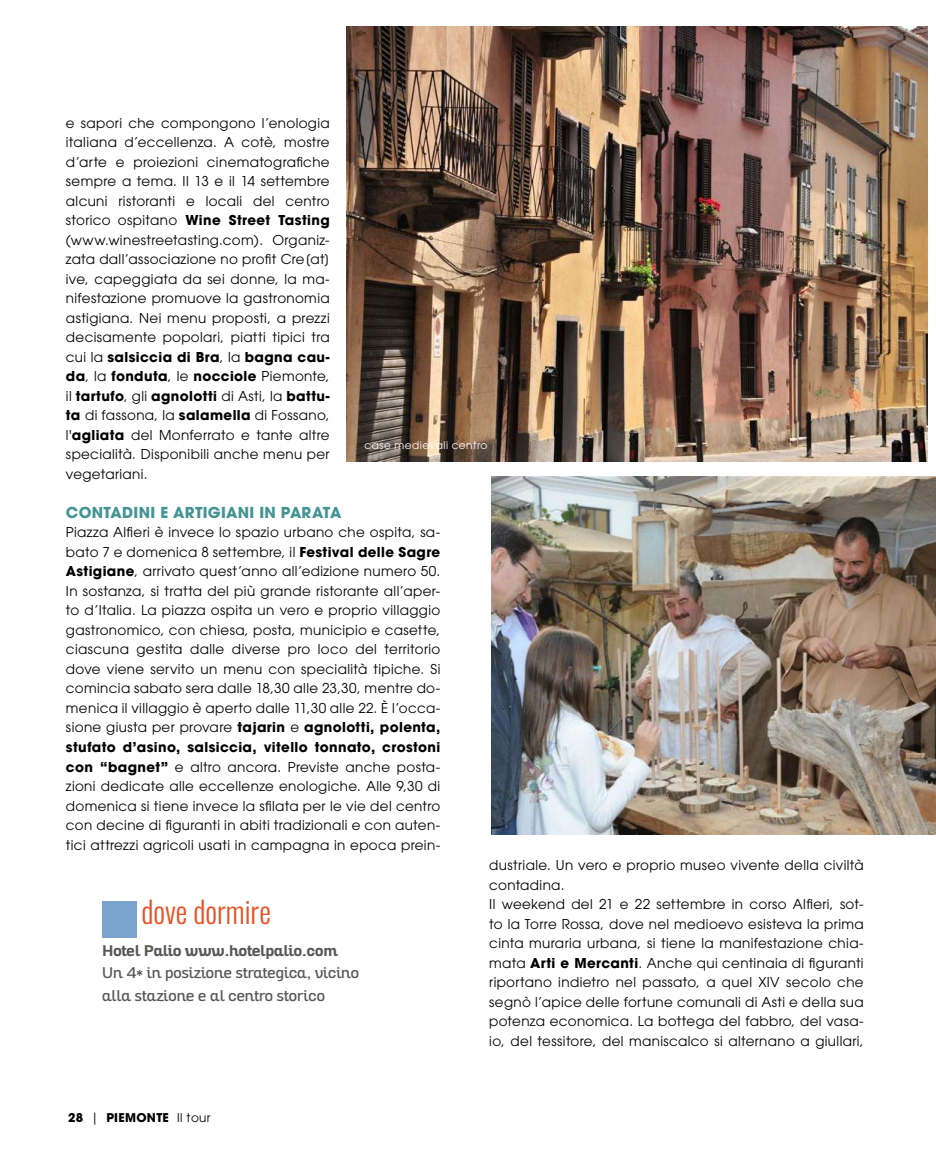
<style>
.page{position:relative;width:936px;height:1149px;background:#fff}
.page>*{position:absolute;margin:0;border:0;box-sizing:border-box;transform-origin:0 0}
.t1{font:300 30px "Oswald";color:#e95123}
.t2{font:15px/22.5px "Altair";color:#575756}
.t3{font:700 15px "Altair";color:#575756}
.t4{font:700 15px "Avant Garde";letter-spacing:.02em;color:#439493}
.t5{font:13.5px/19.5px "Avant Garde";letter-spacing:.025em;color:#000;text-align:justify}
.t6{font:700 12px "Avant Garde";letter-spacing:.025em;color:#000}
.t7{font:10.5px "Avant Garde";letter-spacing:.05em;color:#fff}
.s1{font-weight:700}
.s2{font-weight:400}
</style>
<div class="page">
<img style="left:347px;top:27px;width:580px;height:434px">
<div style="left:102px;top:901px;width:34px;height:36px;background:#7aa4cd"></div>
<img style="left:491px;top:476px;width:444px;height:357px">
<p class="t5" style="left:66px;top:113px;width:265px">e sapori che compongono l’enologia italiana d’eccellenza. A cotè, mostre d’arte e proiezioni cinematografiche sempre a tema. Il 13 e il 14 settembre alcuni ristoranti e locali del centro storico ospitano <span class="s1">Wine Street Tasting </span>(www.winestreetasting.com). Organiz&shy;zata dall’associazione no profit Cre[at] ive, capeggiata da sei donne, la ma&shy;nifestazione promuove la gastronomia astigiana. Nei menu proposti, a prezzi decisamente popolari, piatti tipici tra cui la <span class="s1">salsiccia di Bra</span>, la <span class="s1">bagna cau&shy;da</span>, la <span class="s1">fonduta</span>, le <span class="s1">nocciole</span> Piemonte, il <span class="s1">tartufo</span>, gli <span class="s1">agnolotti</span> di Asti, la <span class="s1">battu&shy;ta</span> di fassona, la <span class="s1">salamella</span> di Fossano, l'<span class="s1">agliata</span> del Monferrato e tante altre specialità. Disponibili anche menu per vegetariani.</p>
<p class="t4" style="left:66px;top:502px;width:277px">CONTADINI E ARTIGIANI IN PARATA</p>
<p class="t5" style="left:66px;top:522px;width:376px">Piazza Alfieri è invece lo spazio urbano che ospita, sa&shy;bato 7 e domenica 8 settembre, il <span class="s1">Festival delle Sagre Astigiane</span>, arrivato quest’anno all’edizione numero 50.<br>In sostanza, si tratta del più grande ristorante all’aper&shy;to d’Italia. La piazza ospita un vero e proprio villaggio gastronomico, con chiesa, posta, municipio e casette, ciascuna gestita dalle diverse pro loco del territorio dove viene servito un menu con specialità tipiche. Si comincia sabato sera dalle 18,30 alle 23,30, mentre do&shy;menica il villaggio è aperto dalle 11,30 alle 22. È l’occa&shy;sione giusta per provare <span class="s1">tajarin</span> e <span class="s1">agnolotti, polenta, stufato d’asino, salsiccia, vitello tonnato, crostoni con “bagnet”</span> e altro ancora. Previste anche posta&shy;zioni dedicate alle eccellenze enologiche. Alle 9,30 di domenica si tiene invece la sfilata per le vie del centro con decine di figuranti in abiti tradizionali e con auten&shy;tici attrezzi agricoli usati in campagna in epoca prein-</p>
<p class="t7" style="left:364px;top:439px;width:124px">case medievali centro</p>
<h1 class="t1" style="left:141px;top:892px;width:131px">dove dormire</h1>
<p class="t3" style="left:102px;top:940px;width:237px">Hotel Palio www.hotelpalio.com</p>
<p class="t2" style="left:102px;top:961px;width:258px">Un 4* in posizione strategica, vicino alla stazione e al centro storico</p>
<p class="t6" style="left:68px;top:1109px;width:144px">28 <span class="s2">|</span> PIEMONTE <span class="s2">Il tour</span></p>
<p class="t5" style="left:489px;top:855px;width:376px;text-align:left">dustriale. Un vero e proprio museo vivente della civiltà contadina.<br>Il weekend del 21 e 22 settembre in corso Alfieri, sot&shy;to la Torre Rossa, dove nel medioevo esisteva la prima cinta muraria urbana, si tiene la manifestazione chia&shy;mata <span class="s1">Arti e Mercanti</span>. Anche qui centinaia di figuranti riportano indietro nel passato, a quel XIV secolo che segnò l’apice delle fortune comunali di Asti e della sua potenza economica. La bottega del fabbro, del vasa&shy;io, del tessitore, del maniscalco si alternano a giullari,</p>
</div>
